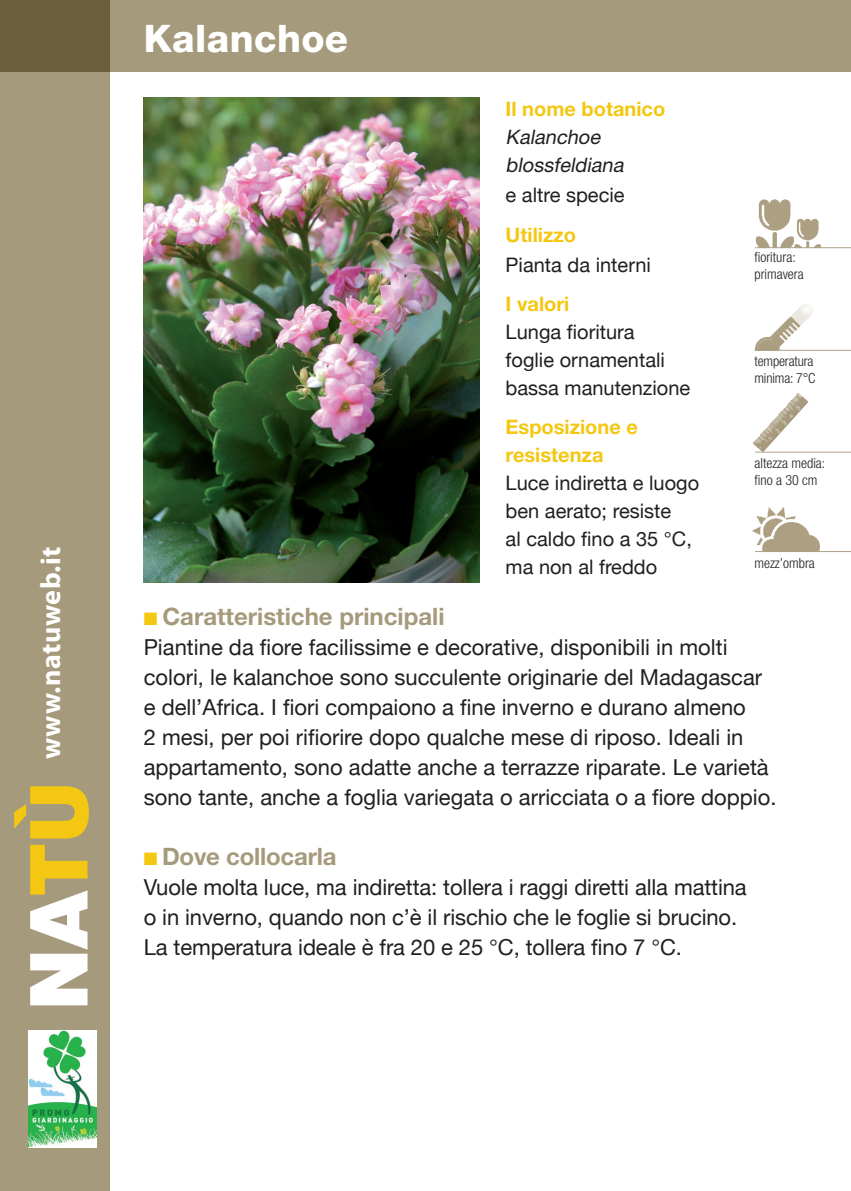
<style>
.page{position:relative;width:851px;height:1191px;background:#fff}
.page>*{position:absolute;margin:0;border:0;box-sizing:border-box;transform-origin:0 0}
.t1{font:800 38px "Helvetica Neue";letter-spacing:.01em;color:#fff}
.t2{font:700 28px "Myriad Pro";letter-spacing:.02em;color:#fff}
.t3{font:700 24px "Helvetica Neue LT Std";color:#a69a7c}
.t4{font:22px/30px "Helvetica Neue";color:#231f20}
.t5{font:20px/28px "Helvetica Neue";color:#231f20}
.t6{font:700 20px/28px "Helvetica Neue LT Std";color:#f3c712}
.t7{font:italic 20px/28px "Helvetica Neue";color:#231f20}
.t8{font:300 condensed 14px/16.8px "Helvetica Neue LT Std";color:#231f20}
.s1{color:#f3c712}
</style>
<div class="page">
<div style="left:0;top:0;width:110px;height:1191px;background:#a69a7c"></div>
<svg style="left:14px;top:786px;width:75px;height:219px"></svg>
<img style="left:28px;top:1030px;width:69px;height:117px">
<div style="left:0;top:0;width:850px;height:72px;background:#a69a7c"></div>
<img style="left:754px;top:304px;width:60px;height:46px">
<hr style="left:755px;top:350px;width:95px;height:1px;background:#aea286">
<img style="left:755px;top:199px;width:39px;height:48px">
<img style="left:794px;top:219px;width:27px;height:28px">
<hr style="left:755px;top:247px;width:95px;height:1px;background:#aea286">
<img style="left:752px;top:392px;width:56px;height:60px">
<hr style="left:755px;top:452px;width:95px;height:1px;background:#aea286">
<img style="left:752px;top:507px;width:67px;height:44px">
<hr style="left:755px;top:551px;width:95px;height:1px;background:#aea286">
<img style="left:144px;top:97px;width:335px;height:485px">
<p class="t2" style="left:32px;top:759px;width:214px;rotate:-90deg">www.natuweb.it</p>
<p class="t1" style="left:144px;top:16px;width:206px">Kalanchoe</p>
<p class="t6" style="left:505px;top:95px;width:161px">Il nome botanico</p>
<p class="t7" style="left:505px;top:123px;width:123px">Kalanchoe blossfeldiana</p>
<p class="t5" style="left:505px;top:181px;width:120px">e altre specie</p>
<p class="t6" style="left:505px;top:220px;width:72px">Utilizzo</p>
<p class="t5" style="left:505px;top:250px;width:147px">Pianta da interni</p>
<p class="t6" style="left:505px;top:289px;width:65px">I valori</p>
<p class="t5" style="left:505px;top:317px;width:130px">Lunga fioritura</p>
<p class="t5" style="left:505px;top:345px;width:161px">foglie ornamentali</p>
<p class="t5" style="left:505px;top:373px;width:186px">bassa manutenzione</p>
<p class="t6" style="left:505px;top:413px;width:134px">Esposizione e resistenza</p>
<p class="t5" style="left:505px;top:469px;width:195px">Luce indiretta e luogo ben aerato; resiste</p>
<p class="t5" style="left:505px;top:525px;width:188px">al caldo fino a 35 °C, ma non al freddo</p>
<p class="t8" style="left:754px;top:249px;width:51px">fioritura: primavera</p>
<p class="t8" style="left:754px;top:352px;width:61px">temperatura</p>
<p class="t8" style="left:754px;top:369px;width:62px">minima: 7°C</p>
<p class="t8" style="left:754px;top:455px;width:72px">altezza media:</p>
<p class="t8" style="left:754px;top:471px;width:64px">fino a 30 cm</p>
<p class="t8" style="left:754px;top:554px;width:62px">mezz’ombra</p>
<p class="t3" style="left:144px;top:601px;width:302px"><span class="s1">■</span> Caratteristiche principali</p>
<p class="t4" style="left:144px;top:631px;width:634px">Piantine da fiore facilissime e decorative, disponibili in molti colori, le kalanchoe sono succulente originarie del Madagascar e dell’Africa. I fiori compaiono a fine inverno e durano almeno<br>2 mesi, per poi rifiorire dopo qualche mese di riposo. Ideali in appartamento, sono adatte anche a terrazze riparate. Le varietà sono tante, anche a foglia variegata o arricciata o a fiore doppio.</p>
<p class="t3" style="left:144px;top:841px;width:194px"><span class="s1">■</span> Dove collocarla</p>
<p class="t4" style="left:144px;top:871px;width:604px">Vuole molta luce, ma indiretta: tollera i raggi diretti alla mattina</p>
<p class="t4" style="left:144px;top:901px;width:595px">o in inverno, quando non c’è il rischio che le foglie si brucino.</p>
<p class="t4" style="left:144px;top:931px;width:539px">La temperatura ideale è fra 20 e 25 °C, tollera fino 7 °C.</p>
</div>
